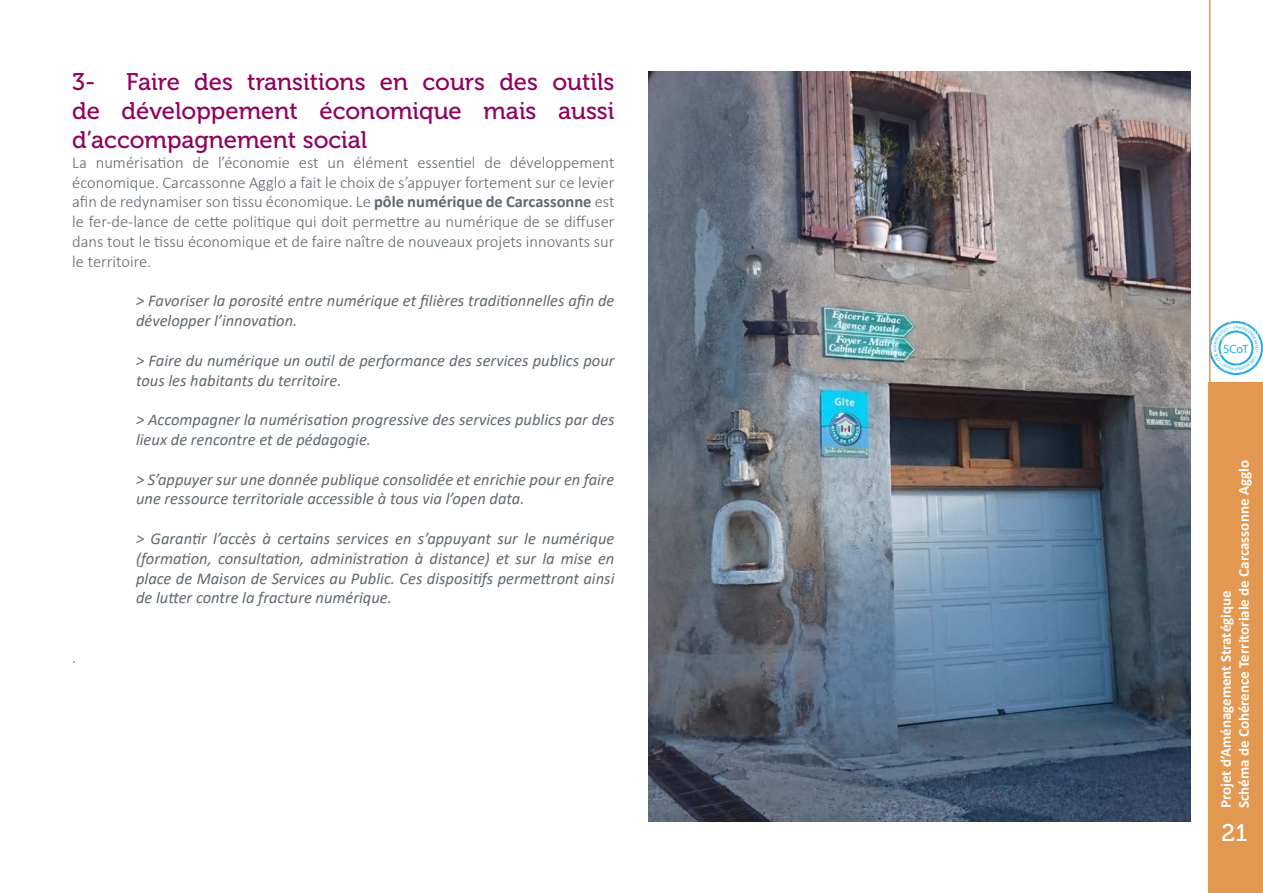
<style>
.page{position:relative;width:1263px;height:893px;background:#fff}
.page>*{position:absolute;margin:0;border:0;box-sizing:border-box;transform-origin:0 0}
.t1{font:24px/28.8px "Museo 500";color:#91015d;text-align:justify}
.t2{font:24px "Museo 500";color:#fff}
.Corps_principal{font:italic 16.5px/19.8px "Calibri";color:#5f696f}
.Corps_principal-2{font:300 16.5px/19.8px "Calibri";color:#5f696f;text-align:justify}
.t3{font:700 15px/18px "Calibri";color:#fff}
.t4{font:12px "Boston Traffic";color:#1fabe1}
.s1{font-weight:700}
</style>
<div class="page">
<div style="left:1209px;top:383px;width:54px;height:510px;background:#e29850"></div>
<hr style="left:1209px;top:0;width:1px;height:893px;background:#e29850">
<img style="left:648px;top:71px;width:543px;height:751px">
<svg style="left:1210px;top:321px;width:53px;height:54px"></svg>
<p class="t1" style="left:72px;top:68px;width:25px">3-</p>
<p class="t1" style="left:72px;top:68px;width:544px;text-indent:54px">Faire des transitions en cours des outils de développement économique mais aussi d’accompagnement social</p>
<p class="Corps_principal-2" style="left:72px;top:152px;width:544px">La numérisation de l’économie est un élément essentiel de développement économique. Carcassonne Agglo a fait le choix de s’appuyer fortement sur ce levier afin de redynamiser son tissu économique. Le <span class="s1">pôle numérique de Carcassonne</span> est le fer-de-lance de cette politique qui doit permettre au numérique de se diffuser dans tout le tissu économique et de faire naître de nouveaux projets innovants sur le territoire.</p>
<p class="Corps_principal" style="left:136px;top:290px;width:480px">&gt; Favoriser la porosité entre numérique et filières traditionnelles afin de développer l’innovation.</p>
<p class="Corps_principal" style="left:136px;top:350px;width:480px">&gt; Faire du numérique un outil de performance des services publics pour tous les habitants du territoire.</p>
<p class="Corps_principal" style="left:136px;top:409px;width:480px">&gt; Accompagner la numérisation progressive des services publics par des lieux de rencontre et de pédagogie.</p>
<p class="Corps_principal" style="left:136px;top:468px;width:480px">&gt; S’appuyer sur une donnée publique consolidée et enrichie pour en faire une ressource territoriale accessible à tous via l’open data.</p>
<p class="Corps_principal" style="left:136px;top:528px;width:480px;text-align:justify">&gt; Garantir l’accès à certains services en s’appuyant sur le numérique (formation, consultation, administration à distance) et sur la mise en place de Maison de Services au Public. Ces dispositifs permettront ainsi de lutter contre la fracture numérique.</p>
<p class="Corps_principal-2" style="left:72px;top:647px;width:6px">.</p>
<p class="t4" style="left:1224px;top:341px;width:26px">SCoT</p>
<p class="t3" style="left:1216px;top:808px;width:350px;rotate:-90deg">Projet d’Aménagement Stratégique<br>Schéma de Cohérence Territoriale de Carcassonne Agglo</p>
<h1 class="t2" style="left:1221px;top:819px;width:27px">21</h1>
</div>
